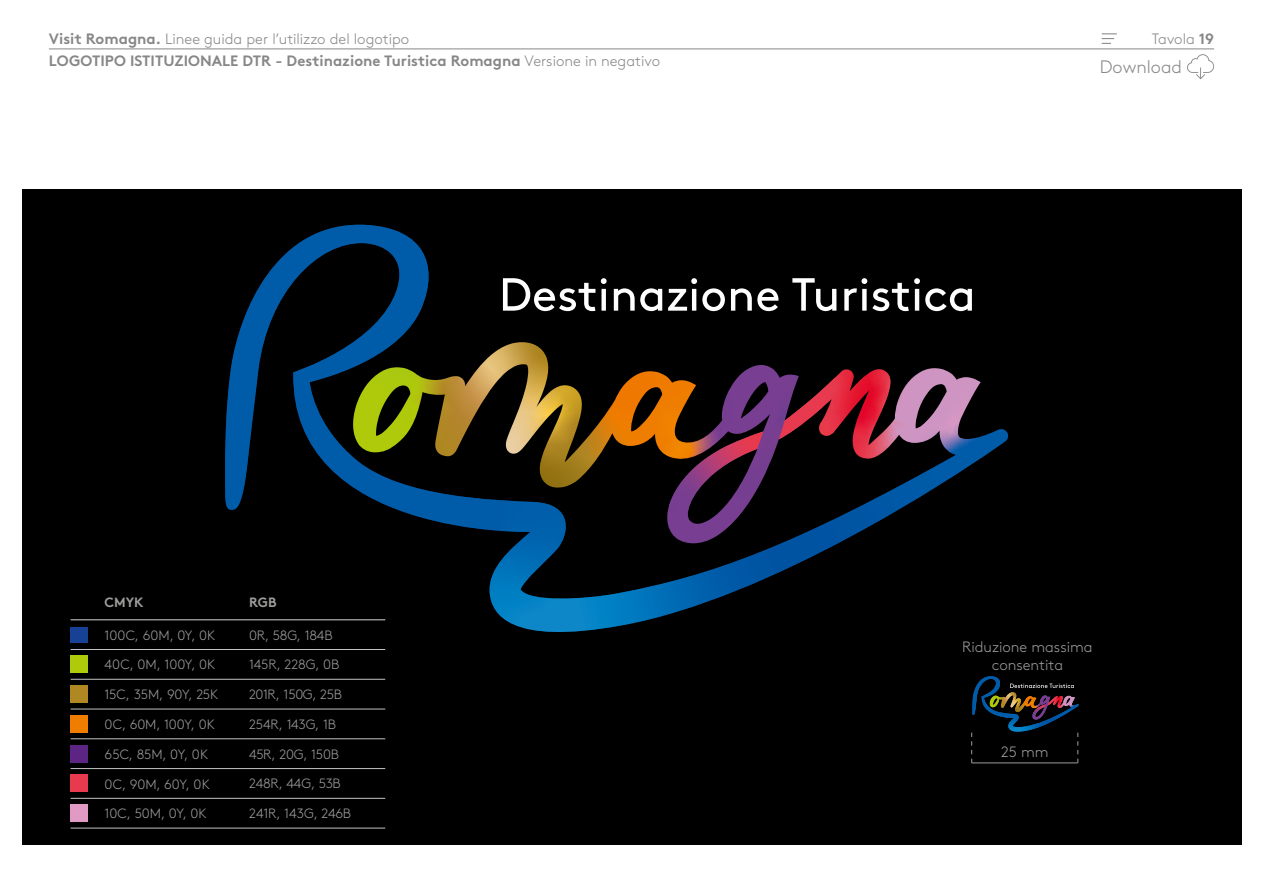
<style>
.page{position:relative;width:1263px;height:893px;background:#fff}
.page>*{position:absolute;margin:0;border:0;box-sizing:border-box;transform-origin:0 0}
.t1{font:300 18px "Brown Pro";color:#878787}
.t2{font:700 15px "Brown Pro";color:#878787}
.t3{font:300 15px "Brown Pro";color:#878787}
.t4{font:300 15px/18px "Brown Pro";color:#9d9d9c;text-align:center}
.t5{font:300 13.5px/29.5px "Brown Pro";letter-spacing:-.015em;color:#9d9d9c}
.t6{font:300 13.5px/29.5px "Brown Pro";letter-spacing:.005em;color:#9d9d9c}
.t7{font:300 13.5px "Brown Pro";letter-spacing:-.035em;color:#9d9d9c}
.t8{font:700 13.5px "Brown Pro";color:#9d9d9c}
.s1{font-weight:700}
.s2{font-weight:300}
</style>
<div class="page">
<hr style="left:49px;top:49px;width:1165px;height:1px;background:#878787">
<svg style="left:1187px;top:54px;width:27px;height:25px"></svg>
<svg style="left:1101px;top:33px;width:16px;height:11px"></svg>
<div style="left:22px;top:189px;width:1219px;height:655px;background:#000"></div>
<hr style="left:972px;top:763px;width:106px;height:1px;background:#9d9d9c">
<svg style="left:224px;top:225px;width:779px;height:407px"></svg>
<svg style="left:353px;top:344px;width:417px;height:199px"></svg>
<svg style="left:669px;top:431px;width:94px;height:80px"></svg>
<svg style="left:779px;top:377px;width:57px;height:62px"></svg>
<svg style="left:971px;top:676px;width:107px;height:87px"></svg>
<div style="left:71px;top:627px;width:17px;height:16px;background:#164194"></div>
<div style="left:71px;top:656px;width:17px;height:17px;background:#afca0b"></div>
<div style="left:71px;top:686px;width:17px;height:17px;background:#b08823"></div>
<div style="left:71px;top:715px;width:17px;height:17px;background:#ef7d00"></div>
<div style="left:71px;top:745px;width:17px;height:17px;background:#5c2483"></div>
<div style="left:71px;top:775px;width:17px;height:17px;background:#e83a4e"></div>
<div style="left:71px;top:805px;width:17px;height:17px;background:#e19ac3"></div>
<hr style="left:71px;top:619px;width:314px;height:1px;background:#909090">
<hr style="left:71px;top:649px;width:314px;height:1px;background:#c2c2c2">
<hr style="left:71px;top:679px;width:314px;height:1px;background:#c2c2c2">
<hr style="left:71px;top:709px;width:314px;height:1px;background:#c2c2c2">
<hr style="left:71px;top:738px;width:314px;height:1px;background:#c2c2c2">
<hr style="left:71px;top:768px;width:314px;height:1px;background:#c2c2c2">
<hr style="left:71px;top:798px;width:314px;height:1px;background:#c2c2c2">
<hr style="left:71px;top:828px;width:314px;height:1px;background:#c2c2c2">
<p class="t3" style="left:49px;top:27px;width:362px"><span class="s1">Visit Romagna.</span> Linee guida per l’utilizzo del logotipo</p>
<p class="t3" style="left:1152px;top:28px;width:64px">Tavola <span class="s1">19</span></p>
<h1 class="t1" style="left:1100px;top:53px;width:84px">Download</h1>
<p class="t2" style="left:49px;top:48px;width:613px">LOGOTIPO ISTITUZIONALE DTR - Destinazione Turistica Romagna <span class="s2">Versione in negativo</span></p>
<p class="t8" style="left:105px;top:592px;width:40px">CMYK</p>
<p class="t8" style="left:249px;top:592px;width:29px">RGB</p>
<p class="t6" style="left:105px;top:619px;width:112px">100C, 60M, 0Y, 0K<br>40C, 0M, 100Y, 0K</p>
<p class="t5" style="left:105px;top:679px;width:115px">15C, 35M, 90Y, 25K</p>
<p class="t5" style="left:105px;top:709px;width:112px">0C, 60M, 100Y, 0K</p>
<p class="t5" style="left:105px;top:738px;width:105px">65C, 85M, 0Y, 0K</p>
<p class="t5" style="left:105px;top:768px;width:107px">0C, 90M, 60Y, 0K</p>
<p class="t5" style="left:105px;top:798px;width:104px">10C, 50M, 0Y, 0K</p>
<p class="t5" style="left:249px;top:619px;width:92px">0R, 58G, 184B<br>145R, 228G, 0B</p>
<p class="t7" style="left:249px;top:684px;width:94px">201R, 150G, 25B</p>
<p class="t5" style="left:249px;top:708px;width:89px">254R, 143G, 1B</p>
<p class="t5" style="left:249px;top:738px;width:91px">45R, 20G, 150B</p>
<p class="t7" style="left:249px;top:774px;width:93px">248R, 44G, 53B</p>
<p class="t5" style="left:249px;top:798px;width:103px">241R, 143G, 246B</p>
<p class="t4" style="left:962px;top:637px;width:132px">Riduzione massima consentita</p>
<p class="t4" style="left:1001px;top:742px;width:49px">25 mm</p>
</div>
